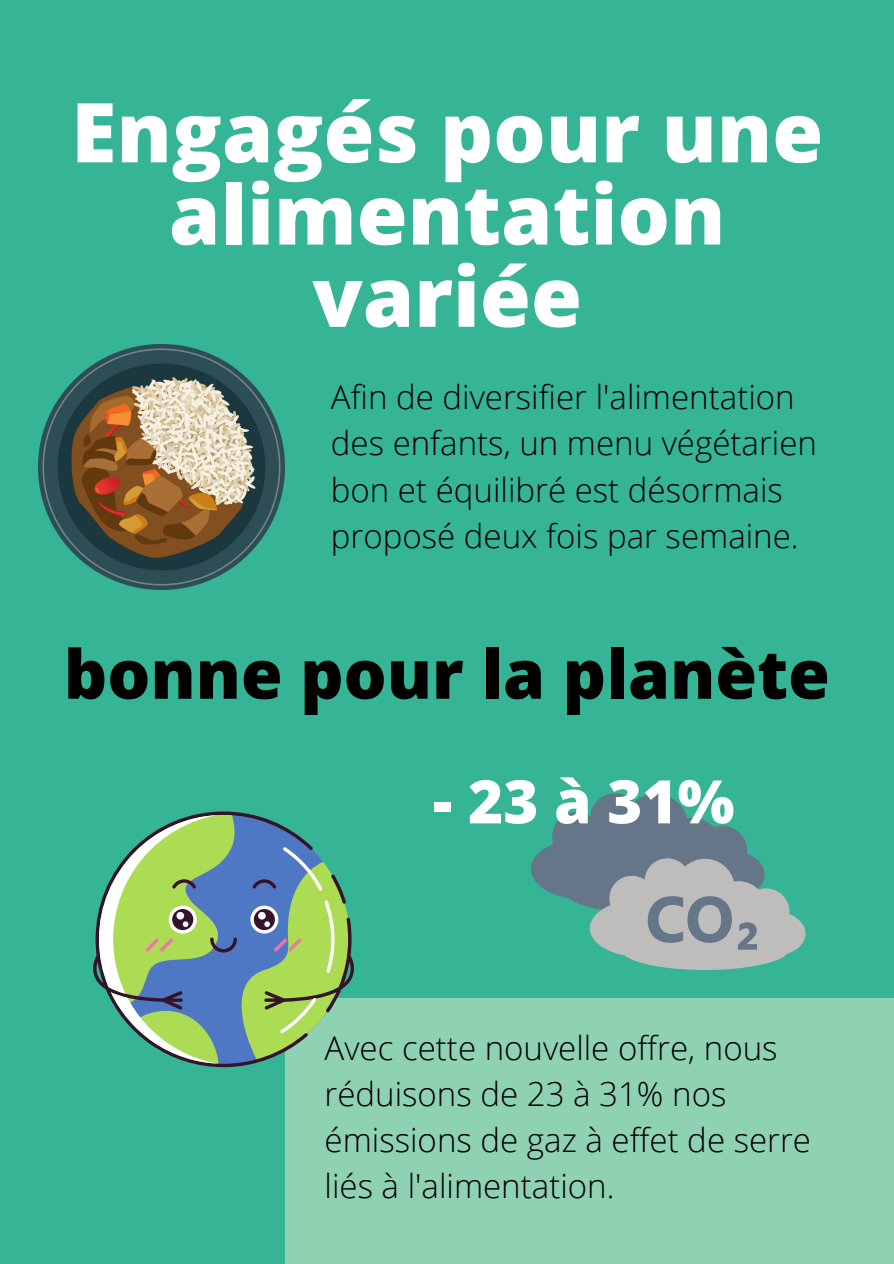
<style>
.page{position:relative;width:894px;height:1264px;background:#fff}
.page>*{position:absolute;margin:0;border:0;box-sizing:border-box;transform-origin:0 0}
.t1{font:800 82.5px/82.2px "Open Sans";color:#fff;text-align:center}
.t2{font:800 67.5px "Open Sans";color:#000}
.t3{font:800 60px "Open Sans";color:#fff}
.t4{font:300 33px/46.2px "Open Sans";color:#000}
</style>
<div class="page">
<div style="left:0;top:0;width:893px;height:1263px;background:#35b595"></div>
<img style="left:38px;top:344px;width:246px;height:245px">
<svg style="left:531px;top:793px;width:274px;height:177px"></svg>
<div style="left:285px;top:998px;width:608px;height:265px;background:#8ed1b3"></div>
<svg style="left:93px;top:811px;width:261px;height:256px"></svg>
<svg style="left:99px;top:815px;width:235px;height:248px"></svg>
<p class="t1" style="left:71px;top:89px;width:753px">Engagés pour une alimentation variée</p>
<p class="t4" style="left:331px;top:373px;width:487px">Afin de diversifier l'alimentation des enfants, un menu végétarien bon et équilibré est désormais proposé deux fois par semaine.</p>
<p class="t2" style="left:64px;top:626px;width:767px">bonne pour la planète</p>
<p class="t3" style="left:433px;top:759px;width:302px">- 23 à 31%</p>
<p class="t4" style="left:324px;top:1023px;width:488px">Avec cette nouvelle offre, nous réduisons de 23 à 31% nos émissions de gaz à effet de serre liés à l'alimentation.</p>
</div>
